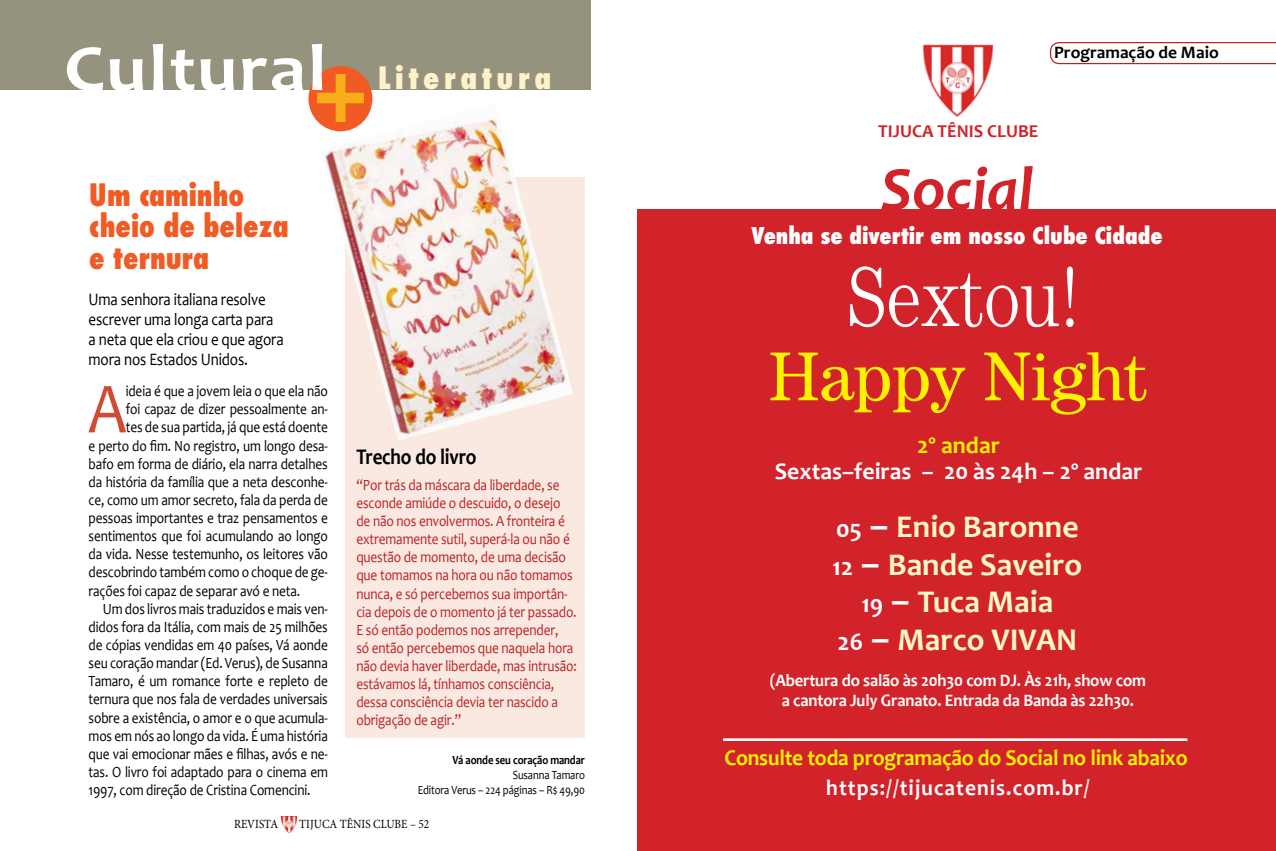
<style>
.page{position:relative;width:1276px;height:851px;background:#fff}
.page>*{position:absolute;margin:0;border:0;box-sizing:border-box;transform-origin:0 0}
.t1{font:700 111.5px "Candara";color:#f8ae1a;scale:1.08 1}
.t2{font:300 85px "Century IT Cby BT";letter-spacing:-.01em;color:#fff;scale:.85 1}
.t3{font:72.62px "Candara";color:#d04b31;scale:.85 1}
.t4{font:69.62px "Century IT Cby BT";letter-spacing:-.01em;color:#fff200}
.t5{font:700 66.5px "Candara";letter-spacing:.02em;color:#fff;scale:1.12 1}
.t6{font:italic 700 62.5px "Candara";color:#d2232a}
.t7{font:700 31.75px/37.5px "Candara";color:#fffac2;text-align:center}
.t8{font:800 condensed 30px/31.2px "Futura";color:#f15a22;scale:.95 1}
.t9{font:800 condensed 30px "Futura";letter-spacing:.15em;color:#fff2cb}
.t10{font:700 23.75px "Candara";color:#fff}
.t11{font:700 23.75px "Candara";color:#fff200}
.t12{font:700 22.5px "Candara";letter-spacing:-.01em;color:#fff200;scale:.95 1}
.t13{font:800 condensed 22.5px "Futura";color:#fff}
.t14{font:700 22.5px "Candara";letter-spacing:.05em;color:#fff;scale:.95 1}
.t15{font:700 22.5px "Candara";letter-spacing:-.01em;color:#000;scale:.85 1}
.t16{font:700 18.12px "Candara";color:#d2232a}
.t17{font:17.5px/20px "Candara";letter-spacing:-.01em;color:#000;scale:.85 1}
.t18{font:700 17.5px/20px "Candara";letter-spacing:-.01em;color:#fff;text-align:center;scale:.95 1}
.t19{font:700 17.5px "Candara";color:#000}
.t20{font:15.62px "Candara";letter-spacing:-.01em;color:#000;scale:.85 1}
.t21{font:15.62px/18.1px "Candara";letter-spacing:-.01em;color:#bc2026;scale:.85 1}
.t22{font:12.5px/15px "Candara";letter-spacing:-.01em;color:#000;text-align:right;scale:.85 1}
.t23{font:12.5px "Minion Pro";color:#000;scale:.9 1}
.t24{font:700 12.5px "Candara";letter-spacing:-.01em;color:#000;scale:.85 1}
.s1{font-size:25.38px;color:#fff}
.s2{font-size:36.88px;color:#fff}
</style>
<div class="page">
<img style="left:280px;top:816px;width:18px;height:17px">
<div style="left:345px;top:178px;width:240px;height:559px;background:#fae9e1"></div>
<div style="left:0;top:0;width:590px;height:89px;background:#95937e"></div>
<div style="left:308px;top:66px;width:64px;height:65px;background:#f15a22;border-radius:50%"></div>
<svg style="left:1050px;top:42px;width:226px;height:22px"></svg>
<div style="left:637px;top:209px;width:638px;height:641px;background:#d2232a"></div>
<img style="left:923px;top:44px;width:71px;height:73px">
<hr style="left:723px;top:738px;width:464px;height:2px;background:#fff">
<img style="left:320px;top:104px;width:253px;height:337px">
<h3 class="t5" style="left:64px;top:27px;width:236px">Cultural</h3>
<h1 class="t1" style="left:419px;top:68px;width:57px;rotate:90deg">+</h1>
<h3 class="t9" style="left:378px;top:57px;width:175px">Literatura</h3>
<h3 class="t8" style="left:89px;top:179px;width:212px">Um caminho cheio de beleza e ternura</h3>
<p class="t17" style="left:89px;top:289px;width:231px">Uma senhora italiana resolve escrever uma longa carta para a neta que ela criou e que agora mora nos Estados Unidos.</p>
<h3 class="t3" style="left:88px;top:363px;width:46px">A</h3>
<p class="t20" style="left:126px;top:381px;width:239px">ideia é que a jovem leia o que ela não</p>
<p class="t20" style="left:126px;top:399px;width:239px">foi capaz de dizer pessoalmente an-</p>
<p class="t20" style="left:126px;top:417px;width:239px">tes de sua partida, já que está doente</p>
<p class="t20" style="left:89px;top:435px;width:283px">e perto do fim. N o registro, um longo desa-</p>
<p class="t20" style="left:89px;top:453px;width:283px">bafo em forma de diário, ela narra detalhes</p>
<p class="t20" style="left:89px;top:472px;width:283px">da história da família que a neta desconhe-</p>
<p class="t20" style="left:89px;top:490px;width:283px">ce, como um amor secreto, fala da perda de</p>
<p class="t20" style="left:89px;top:508px;width:283px">pessoas importantes e traz pensamentos e</p>
<p class="t20" style="left:89px;top:526px;width:283px">sentimentos que foi acumulando ao longo</p>
<p class="t20" style="left:89px;top:544px;width:283px">da vida. N esse testemunho, os leitores vão</p>
<p class="t20" style="left:89px;top:562px;width:283px">descobrindo também como o choque de ge-</p>
<p class="t20" style="left:89px;top:580px;width:250px">rações foi capaz de separar avó e neta.</p>
<p class="t20" style="left:103px;top:598px;width:266px">Um dos livros mais traduzidos e mais ven-</p>
<p class="t20" style="left:89px;top:617px;width:283px">didos fora da Itália, com mais de 25 milhões</p>
<p class="t20" style="left:89px;top:635px;width:283px">de cópias vendidas em 40 países, Vá aonde</p>
<p class="t20" style="left:89px;top:653px;width:283px">seu coração mandar (Ed. Verus), de Susanna</p>
<p class="t20" style="left:89px;top:671px;width:283px">Tamaro, é um romance forte e repleto de</p>
<p class="t20" style="left:89px;top:689px;width:283px">ternura que nos fala de verdades universais</p>
<p class="t20" style="left:89px;top:707px;width:283px">sobre a existência, o amor e o que acumula-</p>
<p class="t20" style="left:89px;top:725px;width:283px">mos em nós ao longo da vida. É uma história</p>
<p class="t20" style="left:89px;top:743px;width:283px">que vai emocionar mães e filhas, avós e ne-</p>
<p class="t20" style="left:89px;top:762px;width:283px">tas. O livro foi adaptado para o cinema em</p>
<p class="t20" style="left:89px;top:780px;width:263px">1997, com direção de Cristina Comencini.</p>
<h3 class="t15" style="left:356px;top:442px;width:143px">Trecho do livro</h3>
<p class="t21" style="left:356px;top:475px;width:261px">“Por trás da máscara da liberdade, se esconde amiúde o descuido, o desejo de não nos envolvermos. A fronteira é extremamente sutil, superá-la ou não é questão de momento, de uma decisão que tomamos na hora ou não tomamos nunca, e só percebemos sua importân&shy;cia depois de o momento já ter passado.<br>E só então podemos nos arrepender,<br>só então percebemos que naquela hora não devia haver liberdade, mas intrusão: estávamos lá, tínhamos consciência, dessa consciência devia ter nascido a obrigação de agir.”</p>
<p class="t24" style="left:452px;top:752px;width:157px">Vá aonde seu coração mandar</p>
<p class="t22" style="left:418px;top:767px;width:198px">Susanna Tamaro<br>Editora Verus – 224 páginas – R$ 49,90</p>
<p class="t23" style="left:234px;top:815px;width:50px">REVISTA</p>
<p class="t23" style="left:299px;top:815px;width:146px">TIJUCA TÊNIS CLUBE – 52</p>
<p class="t19" style="left:1054px;top:42px;width:166px">Programação de Maio</p>
<p class="t16" style="left:878px;top:120px;width:162px">TIJUCA TÊNIS CLUBE</p>
<h3 class="t6" style="left:880px;top:150px;width:155px">Social</h3>
<h3 class="t13" style="left:751px;top:220px;width:413px">Venha se divertir em nosso Clube Cidade</h3>
<h2 class="t2" style="left:847px;top:245px;width:276px">Sextou!</h2>
<h3 class="t4" style="left:768px;top:333px;width:380px">Happy Night</h3>
<h3 class="t11" style="left:917px;top:430px;width:84px">2º andar</h3>
<h3 class="t10" style="left:775px;top:456px;width:369px">Sextas–feiras – 20 às 24h – 2º andar</h3>
<h3 class="t7" style="left:832px;top:508px;width:251px"><span class="s1">05</span> <span class="s2">–</span> Enio Baronne<br><span class="s1">12</span> <span class="s2">–</span> Bande Saveiro<br><span class="s1">19</span> <span class="s2">–</span> Tuca Maia<br><span class="s1">26</span> <span class="s2">–</span> Marco VIVAN</h3>
<p class="t18" style="left:769px;top:670px;width:397px">(Abertura do salão às 20h30 com DJ. Às 21h, show com a cantora July Granato. Entrada da Banda às 22h30.</p>
<h3 class="t12" style="left:724px;top:743px;width:489px">Consulte toda programação do Social no link abaixo</h3>
<h3 class="t14" style="left:826px;top:773px;width:279px">https://tijucatenis.com.br/</h3>
</div>
